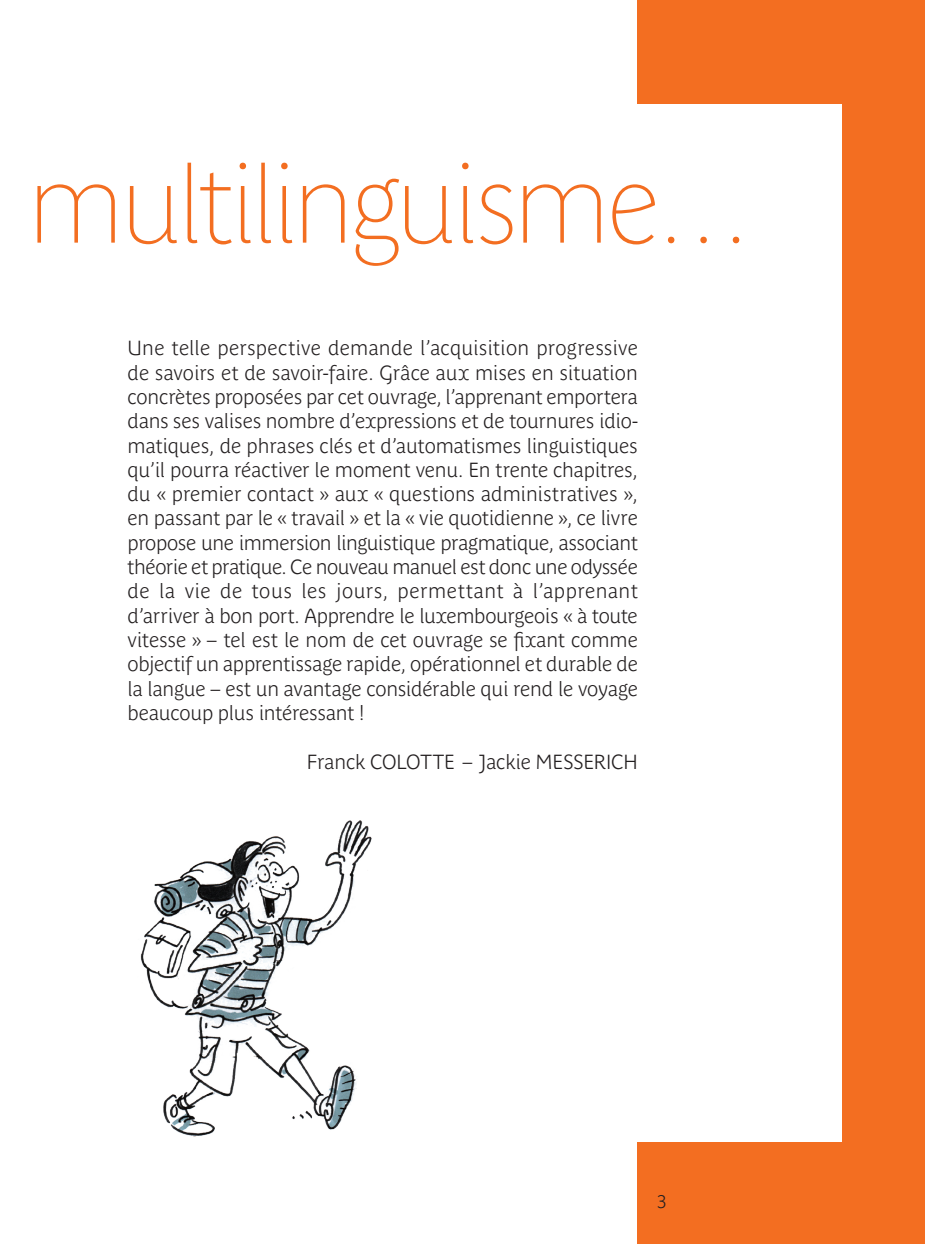
<style>
.page{position:relative;width:925px;height:1244px;background:#fff}
.page>*{position:absolute;margin:0;border:0;box-sizing:border-box;transform-origin:0 0}
.t1{font:108px "Parisine Plus Pro Clair";letter-spacing:-.055em;color:#f36e21}
.t2{font:700 20.25px/24.3px "Parisine Plus Pro Clair";letter-spacing:-.01em;color:#231f20;text-align:justify}
.t3{font:700 18px "Parisine Plus Pro Clair";color:#231f20}
</style>
<div class="page">
<div style="left:638px;top:1142px;width:287px;height:102px;background:#f36e21"></div>
<div style="left:638px;top:0;width:287px;height:104px;background:#f36e21"></div>
<div style="left:842px;top:0;width:83px;height:1244px;background:#f36e21"></div>
<img style="left:140px;top:820px;width:232px;height:317px">
<p class="t1" style="left:27px;top:124px;width:732px">multilinguisme…</p>
<p class="t2" style="left:128px;top:334px;width:512px">Une telle perspective demande l’acquisition progressive de savoirs et de savoir-faire. Grâce aux mises en situation concrètes proposées par cet ouvrage, l’apprenant emportera dans ses valises nombre d’expressions et de tournures idio&shy;matiques, de phrases clés et d’automatismes linguistiques qu’il pourra réactiver le moment venu. En trente chapitres, du « premier contact » aux « questions administratives », en passant par le « travail » et la « vie quotidienne », ce livre propose une immersion linguistique pragmatique, associant théorie et pratique. Ce nouveau manuel est donc une odyssée de la vie de tous les jours, permettant à l’apprenant d’arriver à bon port. Apprendre le luxembourgeois « à toute vitesse » – tel est le nom de cet ouvrage se fixant comme objectif un apprentissage rapide, opérationnel et durable de la langue –est un avantage considérable qui rend le voyage beaucoup plus intéressant !</p>
<p class="t2" style="left:307px;top:747px;width:332px">Franck COLOTTE – Jackie MESSERICH</p>
<p class="t3" style="left:657px;top:1188px;width:11px">3</p>
</div>
